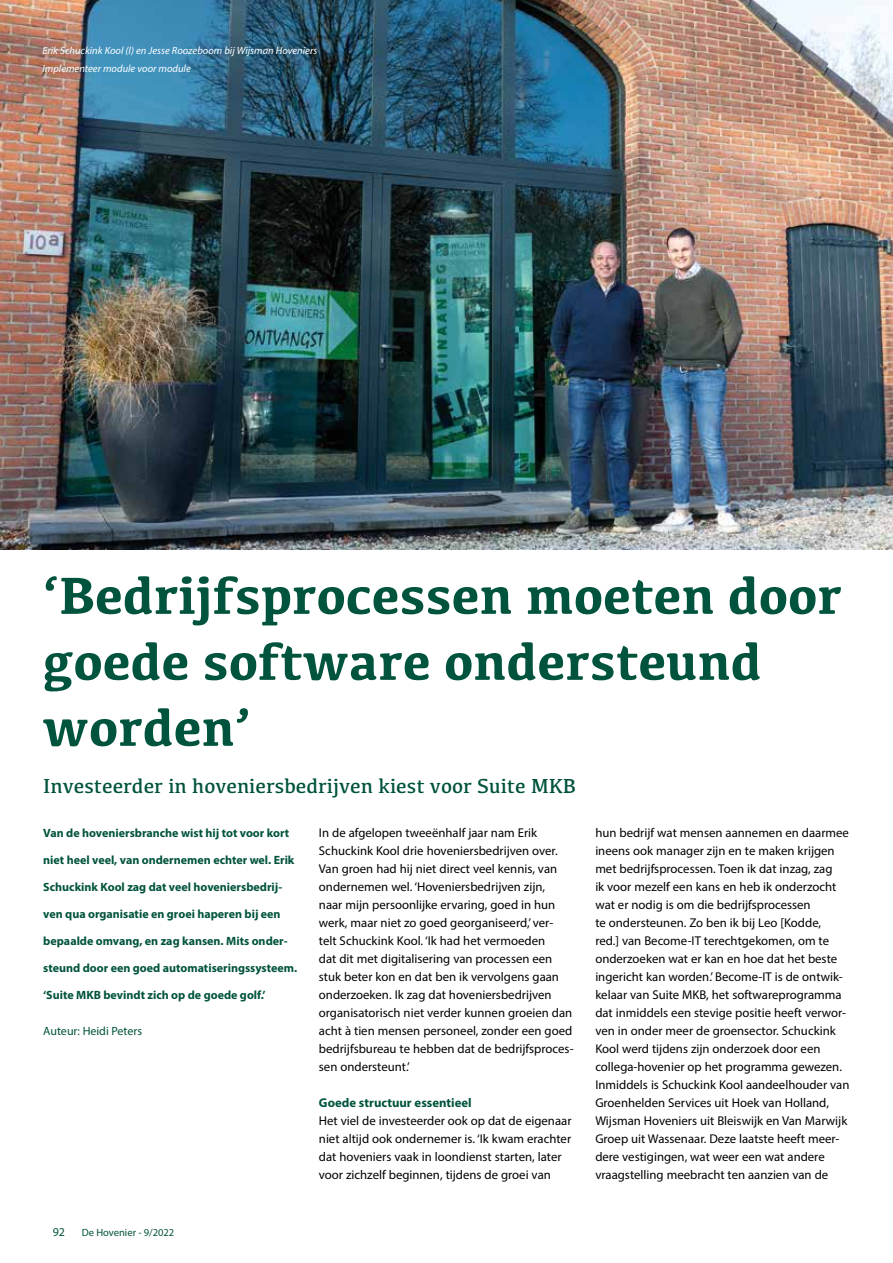
<style>
.page{position:relative;width:893px;height:1263px;background:#fff}
.page>*{position:absolute;margin:0;border:0;box-sizing:border-box;transform-origin:0 0}
.t1{font:700 54px/66px "Kefa";color:#00533d}
.t2{font:21px "Kefa";color:#00533d}
.t3{font:12.75px/18px "Myriad Pro";color:#000}
.t4{font:700 12.75px "Myriad Pro";color:#00533d}
.t5{font:700 12px "Myriad Pro";color:#00533d}
.t6{font:12px "Myriad Pro";color:#00533d}
.t7{font:italic 10.5px/18px "Myriad Pro";color:#fff}
.t8{font:10.5px "Myriad Pro";color:#00533d}
</style>
<div class="page">
<img style="left:0;top:0;width:893px;height:550px">
<p class="t7" style="left:43px;top:41px;width:276px">Erik Schuckink Kool (l) en Jesse Roozeboom bij Wijsman Hoveniers<br>Implementeer module voor module</p>
<h1 class="t1" style="left:43px;top:560px;width:801px">‘Bedrijfsprocessen moeten door goede software ondersteund worden’</h1>
<h2 class="t2" style="left:43px;top:773px;width:534px">Investeerder in hoveniersbedrijven kiest voor Suite MKB</h2>
<p class="t5" style="left:43px;top:825px;width:248px">Van de hoveniersbranche wist hij tot voor kort</p>
<p class="t5" style="left:43px;top:852px;width:253px">niet heel veel, van ondernemen echter wel. Erik</p>
<p class="t5" style="left:43px;top:879px;width:240px">Schuckink Kool zag dat veel hoveniersbedrij-</p>
<p class="t5" style="left:43px;top:906px;width:239px">ven qua organisatie en groei haperen bij een</p>
<p class="t5" style="left:43px;top:933px;width:246px">bepaalde omvang, en zag kansen. Mits onder-</p>
<p class="t5" style="left:43px;top:960px;width:255px">steund door een goed automatiseringssysteem.</p>
<p class="t5" style="left:43px;top:987px;width:224px">‘Suite MKB bevindt zich op de goede golf.’</p>
<p class="t6" style="left:43px;top:1024px;width:100px">Auteur: Heidi Peters</p>
<p class="t3" style="left:319px;top:824px;width:256px">In de afgelopen tweeënhalf jaar nam Erik Schuckink Kool drie hoveniersbedrijven over.<br>Van groen had hij niet direct veel kennis, van ondernemen wel. ‘Hoveniersbedrijven zijn,<br>naar mijn persoonlijke ervaring, goed in hun werk, maar niet zo goed georganiseerd,’ ver&shy;telt Schuckink Kool. ‘Ik had het vermoeden<br>dat dit met digitalisering van processen een stuk beter kon en dat ben ik vervolgens gaan onderzoeken. Ik zag dat hoveniersbedrijven organisatorisch niet verder kunnen groeien dan acht à tien mensen personeel, zonder een goed bedrijfsbureau te hebben dat de bedrijfsproces&shy;sen ondersteunt.’</p>
<p class="t4" style="left:319px;top:1094px;width:154px">Goede structuur essentieel</p>
<p class="t3" style="left:319px;top:1112px;width:254px">Het viel de investeerder ook op dat de eigenaar niet altijd ook ondernemer is. ‘Ik kwam erachter dat hoveniers vaak in loondienst starten, later voor zichzelf beginnen, tijdens de groei van</p>
<p class="t6" style="left:53px;top:1224px;width:14px">92</p>
<p class="t8" style="left:82px;top:1226px;width:94px">De Hovenier - 9/2022</p>
<p class="t3" style="left:595px;top:824px;width:256px">hun bedrijf wat mensen aannemen en daarmee ineens ook manager zijn en te maken krijgen met bedrijfsprocessen. Toen ik dat inzag, zag<br>ik voor mezelf een kans en heb ik onderzocht wat er nodig is om die bedrijfsprocessen<br>te ondersteunen. Zo ben ik bij Leo [Kodde,<br>red.] van Become-IT terechtgekomen, om te onderzoeken wat er kan en hoe dat het beste ingericht kan worden.’ Become-IT is de ontwik&shy;kelaar van Suite MKB, het softwareprogramma dat inmiddels een stevige positie heeft verwor&shy;ven in onder meer de groensector. Schuckink Kool werd tijdens zijn onderzoek door een collega-hovenier op het programma gewezen.<br>Inmiddels is Schuckink Kool aandeelhouder van Groenhelden Services uit Hoek van Holland, Wijsman Hoveniers uit Bleiswijk en Van Marwijk Groep uit Wassenaar. Deze laatste heeft meer&shy;dere vestigingen, wat weer een wat andere vraagstelling meebracht ten aanzien van de</p>
</div>
